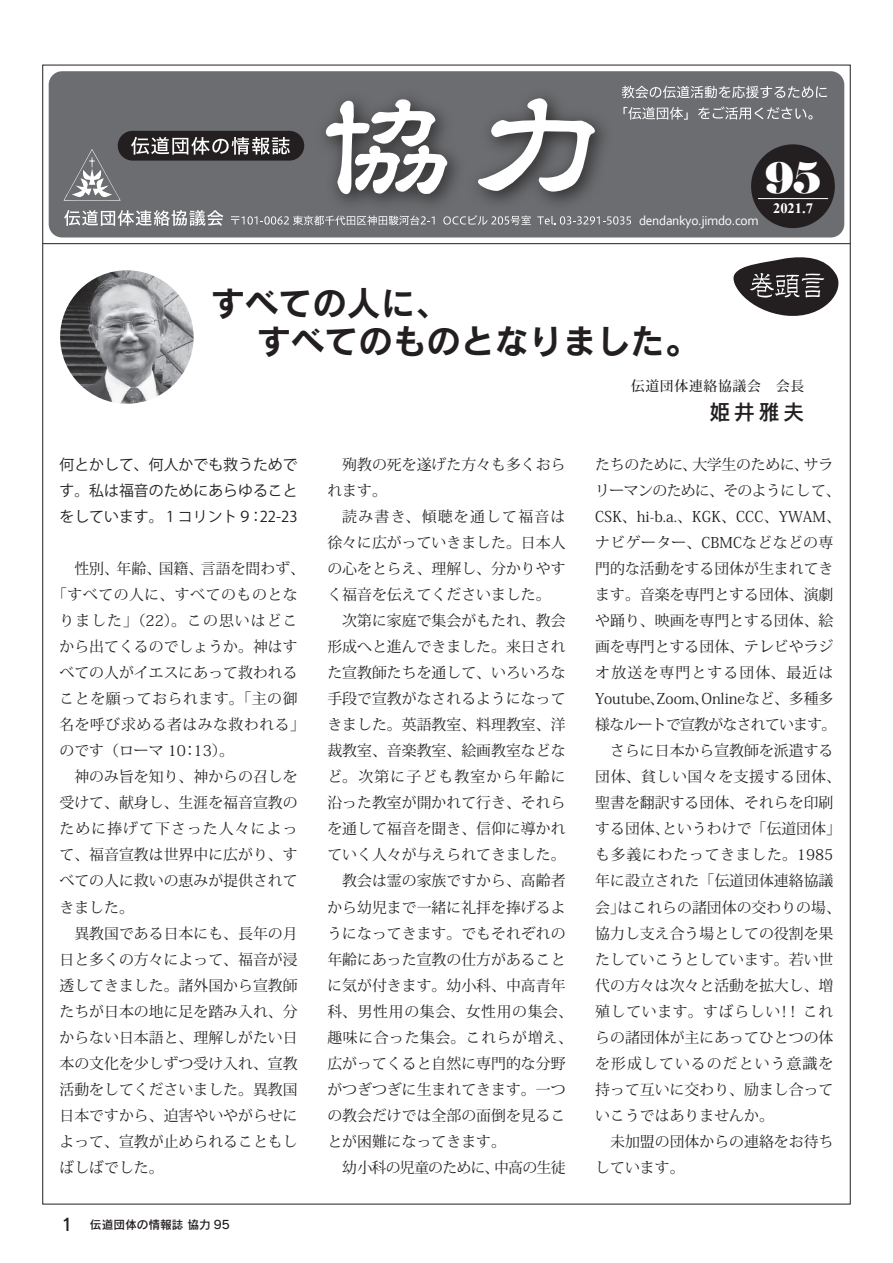
<style>
.page{position:relative;width:893px;height:1263px;background:#fff}
.page>*{position:absolute;margin:0;border:0;box-sizing:border-box;transform-origin:0 0}
.t1{font:42.45px "Elephant";color:#fff}
.t2{font:34.05px/38.2px "Rodin Pro B";color:#231f20}
.t3{font:21.3px "Rodin Pro DB";color:#231f20}
.t4{font:700 18px "Aparajita";color:#fff}
.t5{font:16.95px "Rodin Pro DB";color:#231f20}
.t6{font:14.85px/26.1px "Koz Min Pro";color:#231f20}
.t7{font:14.85px "Koz Min Pro";letter-spacing:.04em;color:#231f20}
.t8{font:14.85px/26.1px "Koz Go Pro";color:#231f20;text-align:justify}
.t9{font:14.85px "Koz Min Pro";letter-spacing:.035em;color:#231f20}
.t10{font:14.85px "Koz Min Pro";letter-spacing:.07em;color:#231f20}
.t11{font:14.85px "Koz Min Pro";letter-spacing:.075em;color:#231f20}
.t12{font:14.85px "Koz Min Pro";letter-spacing:-.05em;color:#231f20}
.t13{font:14.85px "Koz Min Pro";letter-spacing:-.04em;color:#231f20}
.t14{font:14.85px "Koz Min Pro";letter-spacing:.025em;color:#231f20}
.t15{font:14.85px "Koz Min Pro";letter-spacing:.05em;color:#231f20}
.t16{font:500 13.8px "Koz Min Pro";letter-spacing:.05em;color:#231f20}
.t17{font:13.5px "Corbel";letter-spacing:-.025em;color:#fff}
.t18{font:11.7px "Rodin Pro DB";color:#231f20}
</style>
<div class="page">
<div style="left:49px;top:71px;width:795px;height:166px;background:#6c6d70;border-radius:13px"></div>
<svg style="left:64px;top:210px;width:159px;height:16px"></svg>
<svg style="left:231px;top:216px;width:204px;height:9px"></svg>
<svg style="left:443px;top:221px;width:88px;height:4px"></svg>
<svg style="left:540px;top:216px;width:91px;height:9px"></svg>
<svg style="left:63px;top:149px;width:58px;height:52px"></svg>
<svg style="left:622px;top:86px;width:205px;height:12px"></svg>
<svg style="left:623px;top:107px;width:65px;height:13px"></svg>
<svg style="left:698px;top:106px;width:115px;height:14px"></svg>
<img style="left:308px;top:92px;width:314px;height:129px">
<svg style="left:326px;top:99px;width:121px;height:95px"></svg>
<svg style="left:478px;top:98px;width:117px;height:94px"></svg>
<div style="left:118px;top:131px;width:186px;height:30px;background:#231f20;border-radius:15px"></div>
<svg style="left:131px;top:137px;width:159px;height:18px"></svg>
<div style="left:751px;top:144px;width:84px;height:84px;background:#231f20;border-radius:50%"></div>
<hr style="left:43px;top:243px;width:807px;height:1px;background:#231f20">
<hr style="left:758px;top:198px;width:70px;height:1px;background:#fff">
<img style="left:60px;top:270px;width:134px;height:134px;border-radius:67px">
<svg style="left:733px;top:257px;width:106px;height:59px"></svg>
<p class="t17" style="left:639px;top:212px;width:121px">dendankyo.jimdo.com</p>
<h1 class="t1" style="left:765px;top:151px;width:58px">95</h1>
<p class="t4" style="left:773px;top:199px;width:41px">2021.7</p>
<h2 class="t2" style="left:211px;top:283px;width:489px">すべての人に、<br>　すべてのものとなりました。</h2>
<p class="t8" style="left:60px;top:452px;width:240px">何とかして、何人かでも救うためです。私は福音のためにあらゆることをしています。1 コリント９：22-23</p>
<p class="t6" style="left:201px;top:555px;width:106px">言語を問わず、</p>
<p class="t6" style="left:117px;top:555px;width:46px">年齢、</p>
<p class="t6" style="left:159px;top:555px;width:46px">国籍、</p>
<p class="t6" style="left:74px;top:555px;width:46px">性別、</p>
<p class="t9" style="left:52px;top:584px;width:247px">「すべての人に、すべてのものとな</p>
<p class="t10" style="left:60px;top:610px;width:240px">りました」（22）。この思いはどこ</p>
<p class="t6" style="left:60px;top:633px;width:240px">から出てくるのでしょうか。神はす</p>
<p class="t6" style="left:60px;top:659px;width:240px">べての人がイエスにあって救われる</p>
<p class="t7" style="left:60px;top:688px;width:240px">ことを願っておられます。「主の御</p>
<p class="t9" style="left:60px;top:714px;width:247px">名を呼び求める者はみな救われる「</p>
<p class="t6" style="left:60px;top:737px;width:176px">のです（ローマ 10：13 。(</p>
<p class="t6" style="left:74px;top:763px;width:225px">神のみ旨を知り、神からの召しを</p>
<p class="t6" style="left:60px;top:789px;width:240px">受けて、献身し、生涯を福音宣教の</p>
<p class="t10" style="left:60px;top:818px;width:240px">ために捧げて下さった人々によっ</p>
<p class="t6" style="left:60px;top:841px;width:240px">て、福音宣教は世界中に広がり、す</p>
<p class="t6" style="left:60px;top:867px;width:240px">べての人に救いの恵みが提供されて</p>
<p class="t6" style="left:60px;top:893px;width:76px">きました。</p>
<p class="t6" style="left:74px;top:919px;width:225px">異教国である日本にも、長年の月</p>
<p class="t6" style="left:60px;top:945px;width:240px">日と多くの方々によって、福音が浸</p>
<p class="t6" style="left:60px;top:972px;width:240px">透してきました。諸外国から宣教師</p>
<p class="t6" style="left:60px;top:998px;width:240px">たちが日本の地に足を踏み入れ、分</p>
<p class="t6" style="left:60px;top:1024px;width:240px">からない日本語と、理解しがたい日</p>
<p class="t6" style="left:60px;top:1050px;width:240px">本の文化を少しずつ受け入れ、宣教</p>
<p class="t6" style="left:60px;top:1076px;width:240px">活動をしてくださいました。異教国</p>
<p class="t6" style="left:60px;top:1102px;width:240px">日本ですから、迫害やいやがらせに</p>
<p class="t6" style="left:60px;top:1128px;width:240px">よって、宣教が止められることもし</p>
<p class="t6" style="left:60px;top:1154px;width:106px">ばしばでした。</p>
<p class="t5" style="left:61px;top:1213px;width:30px">1　</p>
<p class="t18" style="left:90px;top:1217px;width:142px">伝道団体の情報誌協力 95</p>
<p class="t6" style="left:327px;top:451px;width:240px;text-indent:15px">殉教の死を遂げた方々も多くおられます。</p>
<p class="t6" style="left:327px;top:503px;width:240px;text-align:justify;text-indent:15px">読み書き、傾聴を通して福音は徐々に広がっていきました。日本人の心をとらえ、理解し、分かりやすく福音を伝えてくださいました。</p>
<p class="t6" style="left:342px;top:607px;width:225px">次第に家庭で集会がもたれ、教会</p>
<p class="t6" style="left:327px;top:633px;width:240px">形成へと進んできました。来日され</p>
<p class="t6" style="left:327px;top:659px;width:240px">た宣教師たちを通して、いろいろな</p>
<p class="t6" style="left:327px;top:685px;width:240px">手段で宣教がなされるようになって</p>
<p class="t6" style="left:327px;top:711px;width:240px">きました。英語教室、料理教室、洋</p>
<p class="t6" style="left:327px;top:737px;width:240px">裁教室、音楽教室、絵画教室などな</p>
<p class="t11" style="left:327px;top:766px;width:240px">ど。次第に子ども教室から年齢に</p>
<p class="t6" style="left:327px;top:789px;width:240px">沿った教室が開かれて行き、それら</p>
<p class="t6" style="left:327px;top:815px;width:240px">を通して福音を聞き、信仰に導かれ</p>
<p class="t6" style="left:327px;top:841px;width:240px">ていく人々が与えられてきました。</p>
<p class="t6" style="left:342px;top:867px;width:225px">教会は霊の家族ですから、高齢者</p>
<p class="t6" style="left:327px;top:893px;width:240px">から幼児まで一緒に礼拝を捧げるよ</p>
<p class="t6" style="left:327px;top:919px;width:240px">うになってきます。でもそれぞれの</p>
<p class="t6" style="left:327px;top:945px;width:240px">年齢にあった宣教の仕方があること</p>
<p class="t6" style="left:327px;top:972px;width:240px">に気が付きます。幼小科、中高青年</p>
<p class="t7" style="left:327px;top:1001px;width:247px">科、男性用の集会、女性用の集会、</p>
<p class="t7" style="left:327px;top:1027px;width:247px">趣味に合った集会。これらが増え、</p>
<p class="t6" style="left:327px;top:1050px;width:240px">広がってくると自然に専門的な分野</p>
<p class="t6" style="left:327px;top:1076px;width:240px">がつぎつぎに生まれてきます。一つ</p>
<p class="t6" style="left:327px;top:1102px;width:240px">の教会だけでは全部の面倒を見るこ</p>
<p class="t6" style="left:327px;top:1128px;width:180px">とが困難になってきます。</p>
<p class="t6" style="left:494px;top:1154px;width:73px">中高の生徒</p>
<p class="t12" style="left:342px;top:1157px;width:159px">幼小科の児童のために、</p>
<p class="t16" style="left:631px;top:376px;width:175px">伝道団体連絡協議会　会長</p>
<h3 class="t3" style="left:709px;top:398px;width:97px">姫井雅夫</h3>
<p class="t6" style="left:692px;top:451px;width:118px">大学生のために、</p>
<p class="t6" style="left:595px;top:451px;width:103px">たちのために、</p>
<p class="t13" style="left:595px;top:480px;width:247px">リーマンのために、そのようにして、</p>
<p class="t6" style="left:595px;top:503px;width:247px">CSK、hi 、.a.b- KGK、CCC、YWAM、</p>
<p class="t14" style="left:595px;top:532px;width:240px">ナビゲーター、CBMCなどなどの専</p>
<p class="t6" style="left:595px;top:555px;width:240px">門的な活動をする団体が生まれてき</p>
<p class="t6" style="left:595px;top:581px;width:240px">ます。音楽を専門とする団体、演劇</p>
<p class="t6" style="left:595px;top:607px;width:240px">や踊り、映画を専門とする団体、絵</p>
<p class="t6" style="left:595px;top:633px;width:240px">画を専門とする団体、テレビやラジ</p>
<p class="t11" style="left:595px;top:662px;width:240px">オ放送を専門とする団体、最近は</p>
<p class="t6" style="left:701px;top:685px;width:134px">Onlineなど、多種多</p>
<p class="t6" style="left:804px;top:451px;width:31px">サラ</p>
<p class="t6" style="left:595px;top:685px;width:71px">Youtube、</p>
<p class="t12" style="left:595px;top:714px;width:243px">様なルートで宣教がなされています。</p>
<p class="t6" style="left:610px;top:737px;width:225px">さらに日本から宣教師を派遣する</p>
<p class="t7" style="left:595px;top:766px;width:247px">団体、貧しい国々を支援する団体、</p>
<p class="t6" style="left:595px;top:789px;width:240px">聖書を翻訳する団体、それらを印刷</p>
<p class="t6" style="left:662px;top:815px;width:180px">というわけで「伝道団体「</p>
<p class="t6" style="left:657px;top:685px;width:53px">Zoom、</p>
<p class="t6" style="left:595px;top:815px;width:76px">する団体、</p>
<p class="t15" style="left:595px;top:844px;width:240px">も多義にわたってきました。1985</p>
<p class="t6" style="left:595px;top:867px;width:240px">年に設立された「伝道団体連絡協議</p>
<p class="t6" style="left:618px;top:893px;width:225px">はこれらの諸団体の交わりの場、</p>
<p class="t6" style="left:595px;top:893px;width:31px">会」</p>
<p class="t6" style="left:595px;top:919px;width:240px">協力し支え合う場としての役割を果</p>
<p class="t6" style="left:595px;top:945px;width:240px">たしていこうとしています。若い世</p>
<p class="t6" style="left:595px;top:972px;width:240px">代の方々は次々と活動を拡大し、増</p>
<p class="t6" style="left:777px;top:998px;width:58px">！！これ</p>
<p class="t6" style="left:595px;top:998px;width:240px">殖しています。すばらしい<br>らの諸団体が主にあってひとつの体を形成しているのだという意識を持って互いに交わり、励まし合っていこうではありませんか。</p>
<p class="t6" style="left:595px;top:1128px;width:240px;text-indent:15px">未加盟の団体からの連絡をお待ちしています。</p>
</div>
